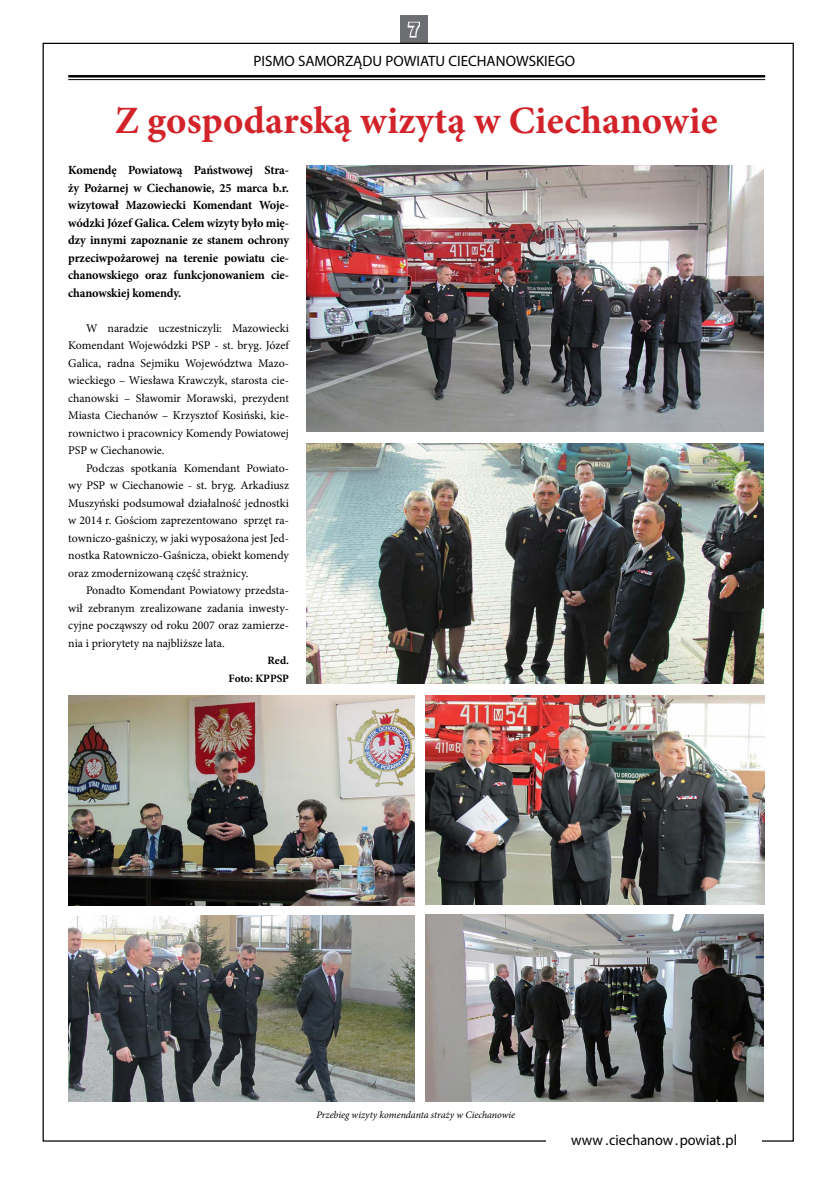
<style>
.page{position:relative;width:837px;height:1184px;background:#fff}
.page>*{position:absolute;margin:0;border:0;box-sizing:border-box;transform-origin:0 0}
.t1{font:700 38.75px "Minion Pro";color:#d2232a}
.t2{font:800 20px "Franklin Gothic";color:#6d6e71}
.t3{font:15px "Myriad Pro";color:#000}
.t4{font:15px "Myriad Pro";color:#000;scale:.95 1}
.t5{font:700 12.5px/17.5px "Minion Pro";letter-spacing:-.01em;color:#000;text-align:justify}
.t6{font:11.88px/17.5px "Minion Pro";color:#000;text-align:justify}
.t7{font:700 11.25px/17.5px "Minion Pro";letter-spacing:-.005em;color:#000;text-align:right}
.t8{font:italic 10px "Minion Pro";letter-spacing:-.005em;color:#000}
</style>
<div class="page">
<div style="left:400px;top:16px;width:27px;height:27px;background:#6d6e71"></div>
<hr style="left:68px;top:75px;width:696px;height:2px;background:#000">
<hr style="left:68px;top:79px;width:696px;height:1px;background:#000">
<svg style="left:407px;top:21px;width:13px;height:17px"></svg>
<img style="left:68px;top:915px;width:347px;height:186px">
<img style="left:68px;top:695px;width:346px;height:210px">
<img style="left:306px;top:165px;width:457px;height:266px">
<img style="left:425px;top:695px;width:339px;height:209px">
<img style="left:306px;top:443px;width:457px;height:240px">
<img style="left:425px;top:914px;width:338px;height:187px">
<h2 class="t2" style="left:408px;top:17px;width:13px">7</h2>
<p class="t3" style="left:253px;top:51px;width:323px">PISMO SAMORZĄDU POWIATU CIECHANOWSKIEGO</p>
<h1 class="t1" style="left:115px;top:93px;width:604px">Z gospodarską wizytą w Ciechanowie</h1>
<p class="t5" style="left:68px;top:161px;width:222px">Komendę Powiatową Państwowej Stra&shy;ży Pożarnej w Ciechanowie, 25 marca b.r. wizytował Mazowiecki Komendant Woje&shy;wódzki Józef Galica. Celem wizyty było mię&shy;dzy innymi zapoznanie ze stanem ochrony przeciwpożarowej na terenie powiatu cie&shy;chanowskiego oraz funkcjonowaniem cie&shy;chanowskiej komendy.</p>
<p class="t6" style="left:68px;top:319px;width:222px;text-indent:18px">W naradzie uczestniczyli: Mazowiecki Komendant Wojewódzki PSP - st. bryg. Józef Galica, radna Sejmiku Województwa Mazo&shy;wieckiego – Wiesława Krawczyk, starosta cie&shy;chanowski – Sławomir Morawski, prezydent Miasta Ciechanów – Krzysztof Kosiński, kie&shy;rownictwo i pracownicy Komendy Powiatowej PSP w Ciechanowie.</p>
<p class="t6" style="left:68px;top:459px;width:222px;text-indent:18px">Podczas spotkania Komendant Powiato&shy;wy PSP w Ciechanowie - st. bryg. Arkadiusz Muszyński podsumował działalność jednostki w 2014 r. Gościom zaprezentowano sprzęt ra&shy;towniczo-gaśniczy, w jaki wyposażona jest Jed&shy;nostka Ratowniczo-Gaśnicza, obiekt komendy oraz zmodernizowaną część strażnicy.</p>
<p class="t6" style="left:68px;top:582px;width:222px;text-indent:18px">Ponadto Komendant Powiatowy przedsta&shy;wił zebranym zrealizowane zadania inwesty&shy;cyjne począwszy od roku 2007 oraz zamierze&shy;nia i priorytety na najbliższe lata.</p>
<p class="t7" style="left:228px;top:652px;width:62px">Red.<br>Foto: KPPSP</p>
<p class="t8" style="left:316px;top:1107px;width:200px">Przebieg wizyty komendanta straży w Ciechanowie</p>
<p class="t4" style="left:571px;top:1130px;width:176px">www .ciechanow .powiat.pl</p>
</div>
